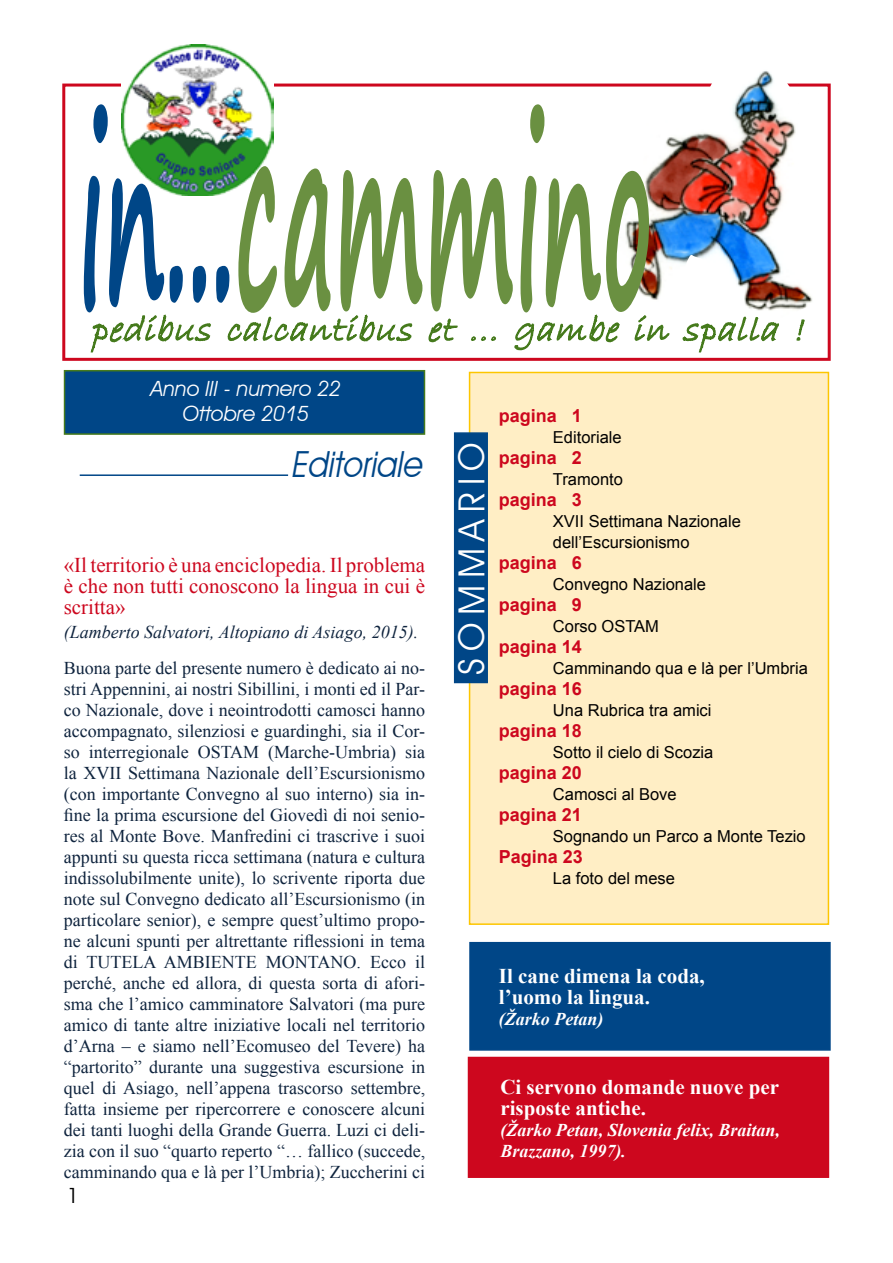
<style>
.page{position:relative;width:893px;height:1263px;background:#fff}
.page>*{position:absolute;margin:0;border:0;box-sizing:border-box;transform-origin:0 0}
.t1{font:700 255px "Segoe Print";letter-spacing:.01em;color:#6a9041;scale:.35 1}
.t2{font:italic 36px "Avant Garde IT Cby BT";color:#004687;scale:.9 1}
.t3{font:36px "Avant Garde IT Cby BT";letter-spacing:.2em;color:#fff}
.t4{font:21px/21px "Times New Roman";color:#cd071e;text-align:justify}
.t5{font:700 21px/21px "Times New Roman";color:#fff}
.t6{font:italic 21px/25.2px "Avant Garde IT Cby BT";color:#fff;text-align:center}
.t7{font:21px "Avant Garde IT Cby BT";color:#000}
.t8{font:18px/21px "Times New Roman";color:#0f243e;text-align:justify}
.t9{font:700 18px "Arial";color:#cd071e}
.t10{font:italic 700 18px/21px "Times New Roman";color:#fff}
.t11{font:italic 18px "Times New Roman";color:#0f243e}
.t12{font:16.5px/21px "Arial";color:#000}
.s1{color:#004687}
</style>
<div class="page">
<div style="left:62px;top:84px;width:769px;height:277px;border:3px solid #cd071e"></div>
<div style="left:469px;top:372px;width:360px;height:553px;background:#ffeec5;border:2px solid #fdc600"></div>
<div style="left:64px;top:370px;width:361px;height:65px;background:#004687;border:2px solid #457a1c"></div>
<div style="left:468px;top:1057px;width:361px;height:121px;background:#cd071e"></div>
<div style="left:454px;top:432px;width:34px;height:251px;background:#004687"></div>
<hr style="left:80px;top:474px;width:208px;height:2px;background:#004687">
<svg style="left:90px;top:314px;width:122px;height:46px"></svg>
<svg style="left:227px;top:314px;width:186px;height:28px"></svg>
<svg style="left:428px;top:318px;width:30px;height:42px"></svg>
<svg style="left:471px;top:336px;width:25px;height:5px"></svg>
<svg style="left:514px;top:314px;width:107px;height:46px"></svg>
<svg style="left:634px;top:319px;width:36px;height:22px"></svg>
<svg style="left:682px;top:319px;width:97px;height:34px"></svg>
<svg style="left:796px;top:319px;width:9px;height:22px"></svg>
<img style="left:604px;top:71px;width:211px;height:248px">
<img style="left:122px;top:44px;width:151px;height:152px">
<div style="left:469px;top:942px;width:362px;height:109px;background:#004687;border:2px solid #004687"></div>
<h1 class="t1" style="left:79px;top:-18px;width:1641px"><span class="s1">in...</span>cammino</h1>
<p class="t6" style="left:151px;top:376px;width:192px">Anno III - numero 22<br>Ottobre 2015</p>
<h2 class="t2" style="left:291px;top:442px;width:155px">Editoriale</h2>
<p class="t4" style="left:64px;top:554px;width:363px">«Il territorio è una enciclopedia. Il problema è che non tutti conoscono la lingua in cui è scritta»</p>
<p class="t11" style="left:64px;top:620px;width:356px">(Lamberto Salvatori, Altopiano di Asiago, 2015).</p>
<p class="t8" style="left:64px;top:657px;width:363px">Buona parte del presente numero è dedicato ai no&shy;stri Appennini, ai nostri Sibillini, i monti ed il Par&shy;co Nazionale, dove i neointrodotti camosci hanno accompagnato, silenziosi e guardinghi, sia il Cor&shy;so interregionale OSTAM (Marche-Umbria) sia la XVII Settimana Nazionale dell’Escursionismo (con importante Convegno al suo interno) sia in&shy;fine la prima escursione del Giovedì di noi senio&shy;res al Monte Bove. Manfredini ci trascrive i suoi appunti su questa ricca settimana (natura e cultura indissolubilmente unite), lo scrivente riporta due note sul Convegno dedicato all’Escursionismo (in particolare senior), e sempre quest’ultimo propo&shy;ne alcuni spunti per altrettante riflessioni in tema di TUTELA AMBIENTE MONTANO. Ecco il perché, anche ed allora, di questa sorta di afori&shy;sma che l’amico camminatore Salvatori (ma pure amico di tante altre iniziative locali nel territorio d’Arna – e siamo nell’Ecomuseo del Tevere) ha “partorito” durante una suggestiva escursione in quel di Asiago, nell’appena trascorso settembre, fatta insieme per ripercorrere e conoscere alcuni dei tanti luoghi della Grande Guerra. Luzi ci deli&shy;zia con il suo “quarto reperto “… fallico (succede, camminando qua e là per l’Umbria); Zuccherini ci</p>
<p class="t7" style="left:67px;top:1183px;width:13px">1</p>
<h2 class="t3" style="left:450px;top:674px;width:234px;rotate:-90deg">SOMMARIO</h2>
<p class="t9" style="left:499px;top:404px;width:85px">pagina 1</p>
<p class="t12" style="left:553px;top:427px;width:70px">Editoriale</p>
<p class="t9" style="left:499px;top:446px;width:85px">pagina 2</p>
<p class="t12" style="left:553px;top:469px;width:71px">Tramonto</p>
<p class="t9" style="left:499px;top:488px;width:85px">pagina 3</p>
<p class="t12" style="left:553px;top:511px;width:190px">XVII Settimana Nazionale dell’Escursionismo</p>
<p class="t9" style="left:499px;top:551px;width:85px">pagina 6</p>
<p class="t12" style="left:553px;top:574px;width:155px">Convegno Nazionale</p>
<p class="t9" style="left:499px;top:593px;width:85px">pagina 9</p>
<p class="t12" style="left:553px;top:616px;width:108px">Corso OSTAM</p>
<p class="t9" style="left:499px;top:635px;width:85px">pagina 14</p>
<p class="t12" style="left:553px;top:658px;width:256px">Camminando qua e là per l’Umbria</p>
<p class="t9" style="left:499px;top:677px;width:85px">pagina 16</p>
<p class="t12" style="left:553px;top:700px;width:160px">Una Rubrica tra amici</p>
<p class="t9" style="left:499px;top:719px;width:85px">pagina 18</p>
<p class="t12" style="left:553px;top:742px;width:162px">Sotto il cielo di Scozia</p>
<p class="t9" style="left:499px;top:761px;width:85px">pagina 20</p>
<p class="t12" style="left:553px;top:784px;width:125px">Camosci al Bove</p>
<p class="t9" style="left:499px;top:803px;width:85px">pagina 21</p>
<p class="t12" style="left:553px;top:826px;width:254px">Sognando un Parco a Monte Tezio</p>
<p class="t9" style="left:499px;top:845px;width:86px">Pagina 23</p>
<p class="t12" style="left:553px;top:868px;width:123px">La foto del mese</p>
<p class="t5" style="left:499px;top:965px;width:207px">Il cane dimena la coda, l’uomo la lingua.</p>
<p class="t10" style="left:499px;top:1008px;width:106px">(Žarko Petan)</p>
<p class="t5" style="left:500px;top:1076px;width:280px">Ci servono domande nuove per risposte antiche.</p>
<p class="t10" style="left:500px;top:1119px;width:281px">(Žarko Petan, Slovenia felix, Braitan,<br>Brazzano, 1997).</p>
</div>
